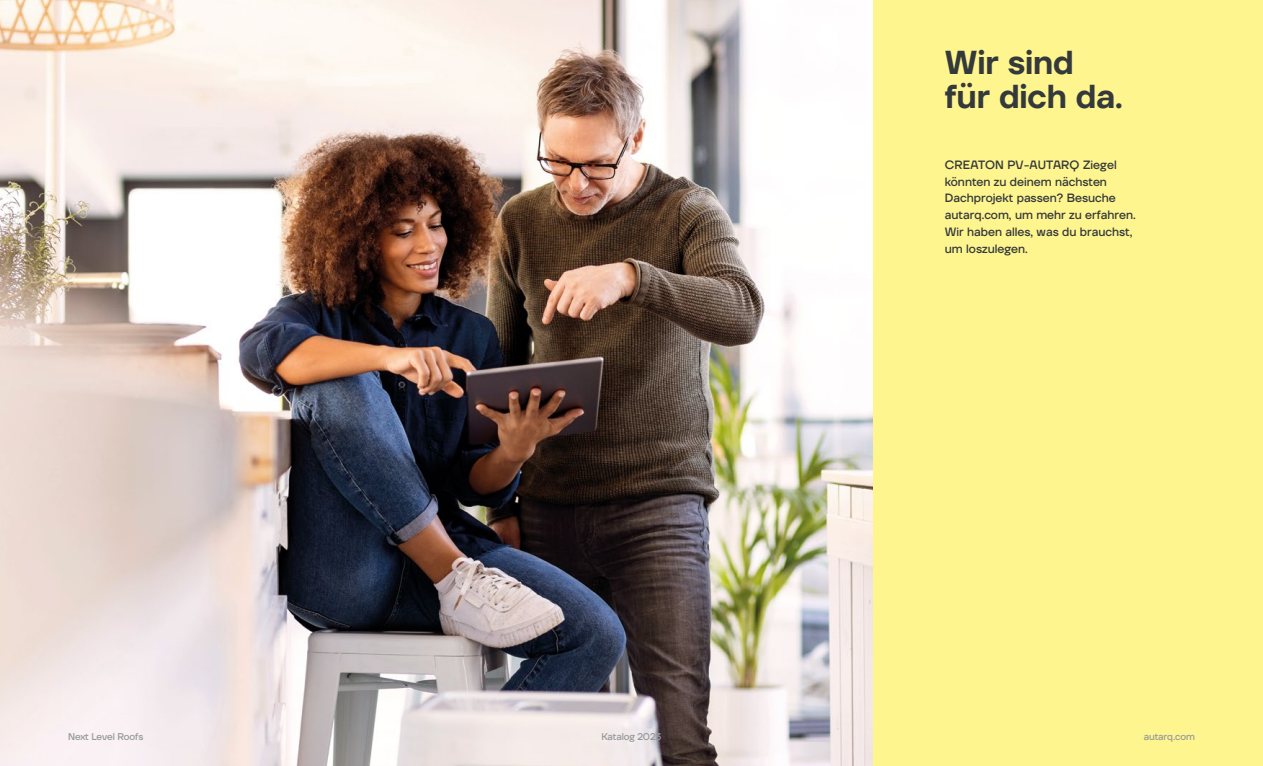
<style>
.page{position:relative;width:1263px;height:766px;background:#fff}
.page>*{position:absolute;margin:0;border:0;box-sizing:border-box;transform-origin:0 0}
.t1{font:600 33px/33.8px "TT Firs Neue";letter-spacing:-.005em;color:#34393b}
.t2{font:500 12px/16.8px "TT Firs Neue";color:#34393b}
.t3{font:500 9.75px "TT Firs Neue";letter-spacing:-.01em;color:#979a9c}
</style>
<div class="page">
<img style="left:0;top:0;width:873px;height:765px">
<div style="left:873px;top:0;width:390px;height:765px;background:#fff58f"></div>
<h1 class="t1" style="left:945px;top:45px;width:179px">Wir sind für dich da.</h1>
<p class="t2" style="left:945px;top:156px;width:192px">CREATON PV-AUTARQ Ziegel könnten zu deinem nächsten<br>Dachprojekt passen? Besuche autarq.com, um mehr zu erfahren.<br>Wir haben alles, was du brauchst, um loszulegen.</p>
<p class="t3" style="left:68px;top:730px;width:77px">Next Level Roofs</p>
<p class="t3" style="left:601px;top:730px;width:62px">Katalog 2023</p>
<p class="t3" style="left:1144px;top:730px;width:53px">autarq.com</p>
</div>
